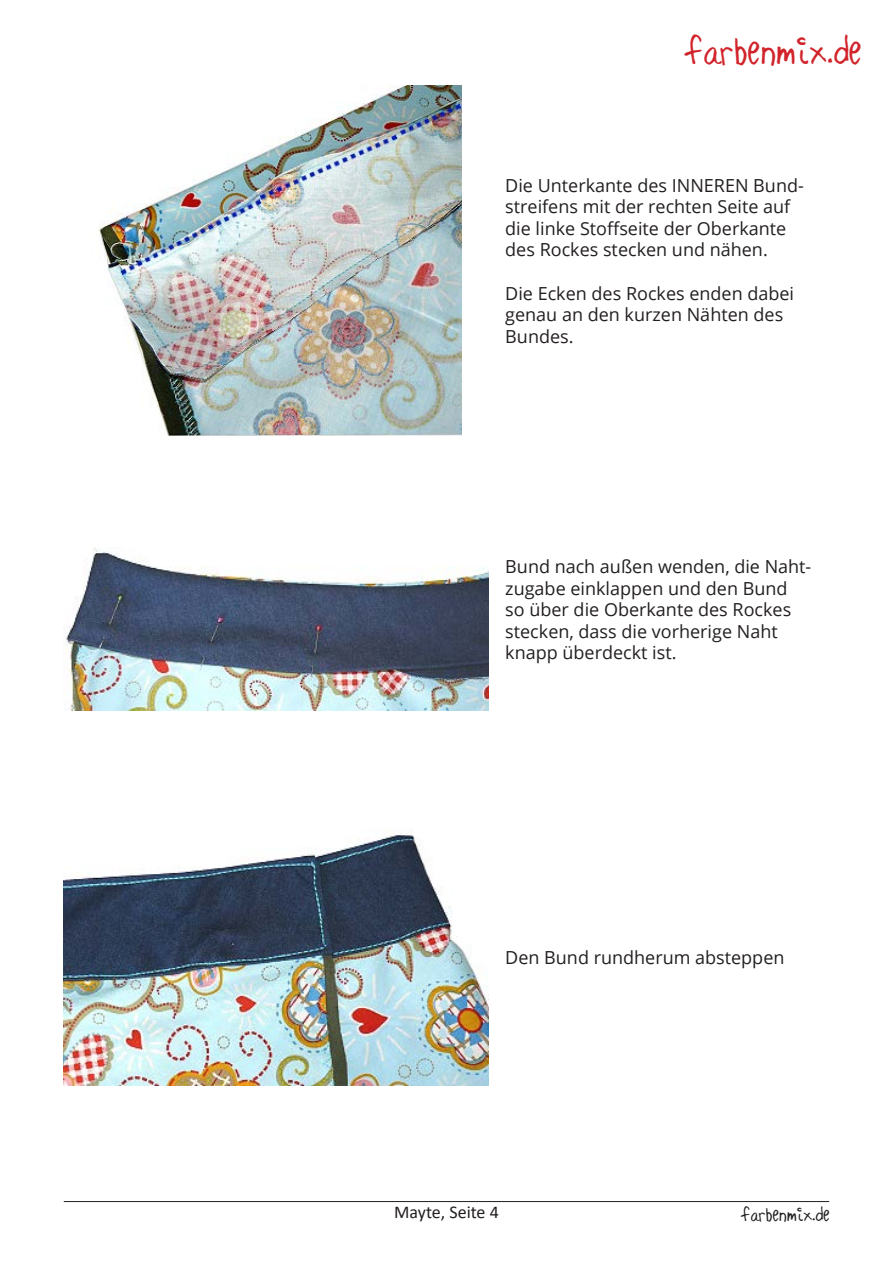
<style>
.page{position:relative;width:893px;height:1263px;background:#fff}
.page>*{position:absolute;margin:0;border:0;box-sizing:border-box;transform-origin:0 0}
.t1{font:45px "Hilde Sharpie";color:#d1232a}
.t2{font:22.5px "Hilde Sharpie";color:#231f20}
.t3{font:18px/21.6px "Open Sans";color:#231f20}
.t4{font:18px "Calibri";color:#231f20}
</style>
<div class="page">
<hr style="left:64px;top:1201px;width:765px;height:1px;background:#231f20">
<img style="left:99px;top:85px;width:362px;height:350px">
<img style="left:64px;top:548px;width:424px;height:162px">
<img style="left:64px;top:832px;width:424px;height:253px">
<h1 class="t1" style="left:686px;top:21px;width:177px">farbenmix.de</h1>
<p class="t3" style="left:505px;top:174px;width:300px">Die Unterkante des INNEREN Bund&shy;streifens mit der rechten Seite auf die linke Stoffseite der Oberkante des Rockes stecken und nähen.</p>
<p class="t3" style="left:505px;top:282px;width:290px">Die Ecken des Rockes enden dabei genau an den kurzen Nähten des<br>Bundes.</p>
<p class="t3" style="left:505px;top:555px;width:308px">Bund nach außen wenden, die Naht&shy;zugabe einklappen und den Bund so über die Oberkante des Rockes stecken, dass die vorherige Naht knapp überdeckt ist.</p>
<p class="t3" style="left:505px;top:946px;width:281px">Den Bund rundherum absteppen</p>
<p class="t4" style="left:394px;top:1200px;width:106px">Mayte, Seite 4</p>
<p class="t2" style="left:742px;top:1199px;width:89px">farbenmix.de</p>
</div>
